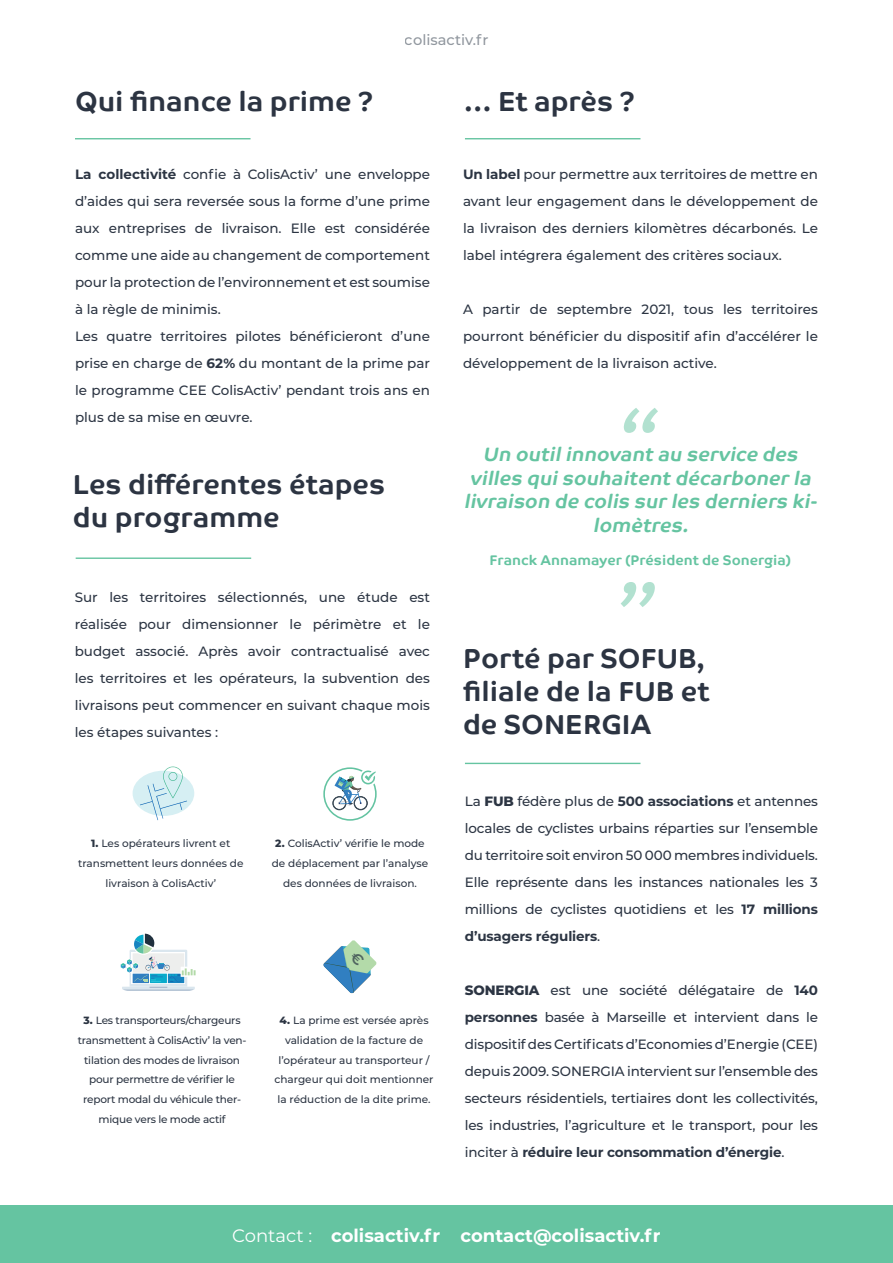
<style>
.page{position:relative;width:893px;height:1263px;background:#fff}
.page>*{position:absolute;margin:0;border:0;box-sizing:border-box;transform-origin:0 0}
.t1{font:italic 700 66px "Co Text";color:#65c4a1}
.t2{font:700 27.6px/33.2px "Co Text";color:#2c3442}
.t3{font:italic 700 19.5px/23.4px "Co Text";color:#65c4a1;text-align:center}
.t4{font:700 18px "Montserrat";color:#fff}
.t5{font:500 14.55px "Montserrat";color:#222f3e}
.t6{font:700 13.95px "Co Text";color:#65c4a1}
.t7{font:500 13.5px/27px "Montserrat";color:#2c3543;text-align:justify}
.t8{font:500 10.5px/19.8px "Montserrat";color:#2c3543;text-align:center}
.t9{font:500 10.5px/19.8px "Montserrat";letter-spacing:-.02em;color:#2c3543;text-align:center}
.s1{font-weight:700}
.s2{font-weight:800}
.s3{font-weight:400}
</style>
<div class="page">
<div style="left:0;top:1205px;width:893px;height:58px;background:#65c4a1"></div>
<hr style="left:465px;top:763px;width:175px;height:1px;background:#65c4a1">
<hr style="left:76px;top:557px;width:175px;height:2px;background:#65c4a1">
<hr style="left:465px;top:138px;width:175px;height:1px;background:#65c4a1">
<hr style="left:75px;top:138px;width:176px;height:1px;background:#65c4a1">
<svg style="left:133px;top:766px;width:61px;height:54px"></svg>
<svg style="left:323px;top:767px;width:54px;height:54px"></svg>
<svg style="left:121px;top:933px;width:75px;height:58px"></svg>
<svg style="left:323px;top:940px;width:54px;height:53px"></svg>
<h2 class="t2" style="left:75px;top:85px;width:300px">Qui finance la prime ?</h2>
<p class="t5" style="left:405px;top:30px;width:85px">colisactiv.fr</p>
<h2 class="t2" style="left:464px;top:85px;width:173px">… Et après ?</h2>
<p class="t7" style="left:75px;top:160px;width:356px;text-align:left"><span class="s1">La collectivité</span> confie à ColisActiv’ une enveloppe d’aides qui sera reversée sous la forme d’une prime aux entreprises de livraison. Elle est considérée comme une aide au changement de comportement pour la protection de l’environnement et est soumise à la règle de minimis.<br>Les quatre territoires pilotes bénéficieront d’une prise en charge de <span class="s1">62%</span> du montant de la prime par le programme CEE ColisActiv’ pendant trois ans en plus de sa mise en œuvre.</p>
<h2 class="t2" style="left:73px;top:468px;width:314px">Les différentes étapes du programme</h2>
<p class="t7" style="left:75px;top:583px;width:357px">Sur les territoires sélectionnés, une étude est réalisée pour dimensionner le périmètre et le budget associé. Après avoir contractualisé avec les territoires et les opérateurs, la subvention des livraisons peut commencer en suivant chaque mois les étapes suivantes :</p>
<p class="t8" style="left:78px;top:833px;width:167px"><span class="s2">1.</span> Les opérateurs livrent et transmettent leurs données de livraison à ColisActiv’</p>
<p class="t8" style="left:272px;top:833px;width:158px"><span class="s2">2.</span> ColisActiv’ vérifie le mode de déplacement par l’analyse des données de livraison.</p>
<p class="t9" style="left:78px;top:1010px;width:170px"><span class="s2">3.</span> Les transporteurs/chargeurs transmettent à ColisActiv’ la ven&shy;tilation des modes de livraison pour permettre de vérifier le report modal du véhicule ther&shy;mique vers le mode actif</p>
<p class="t8" style="left:274px;top:1010px;width:161px"><span class="s2">4.</span> La prime est versée après validation de la facture de l’opérateur au transporteur / chargeur qui doit mentionner la réduction de la dite prime.</p>
<p class="t7" style="left:463px;top:160px;width:356px"><span class="s1">Un label</span> pour permettre aux territoires de mettre en avant leur engagement dans le développement de la livraison des derniers kilomètres décarbonés. Le label intégrera également des critères sociaux.</p>
<p class="t7" style="left:463px;top:295px;width:356px">A partir de septembre 2021, tous les territoires pourront bénéficier du dispositif afin d’accélérer le développement de la livraison active.</p>
<h1 class="t1" style="left:615px;top:395px;width:59px">‘‘</h1>
<h3 class="t3" style="left:464px;top:443px;width:361px">Un outilinnovantau service des villes quisouhaitentdécarbonerla livraison de colis surles derniers ki&shy;lomètres.</h3>
<p class="t6" style="left:489px;top:552px;width:303px">Franck Annamayer (Président de Sonergia)</p>
<h1 class="t1" style="left:663px;top:620px;width:59px;rotate:-180deg">‘‘</h1>
<h2 class="t2" style="left:463px;top:642px;width:248px">Porté par SOFUB, filiale de la FUB et de SONERGIA</h2>
<p class="t7" style="left:465px;top:787px;width:355px">La <span class="s2">FUB</span> fédère plus de <span class="s1">500 associations</span> et antennes locales de cyclistes urbains réparties sur l’ensemble du territoire soit environ 50 000 membres individuels.<br>Elle représente dans les instances nationales les 3 millions de cyclistes quotidiens et les <span class="s1">17 millions d’usagers réguliers</span>.</p>
<p class="t7" style="left:465px;top:976px;width:355px"><span class="s2">SONERGIA</span> est une société délégataire de <span class="s1">140 personnes</span> basée à Marseille et intervient dans le dispositif des Certificats d’Economies d’Energie (CEE) depuis 2009. SONERGIA intervient sur l’ensemble des secteurs résidentiels, tertiaires dont les collectivités, les industries, l’agriculture et le transport, pour les inciter à <span class="s1">réduire leur consommation d’énergie</span>.</p>
<h3 class="t4" style="left:232px;top:1222px;width:430px"><span class="s3">Contact :</span> colisactiv.fr contact@colisactiv.fr</h3>
</div>
